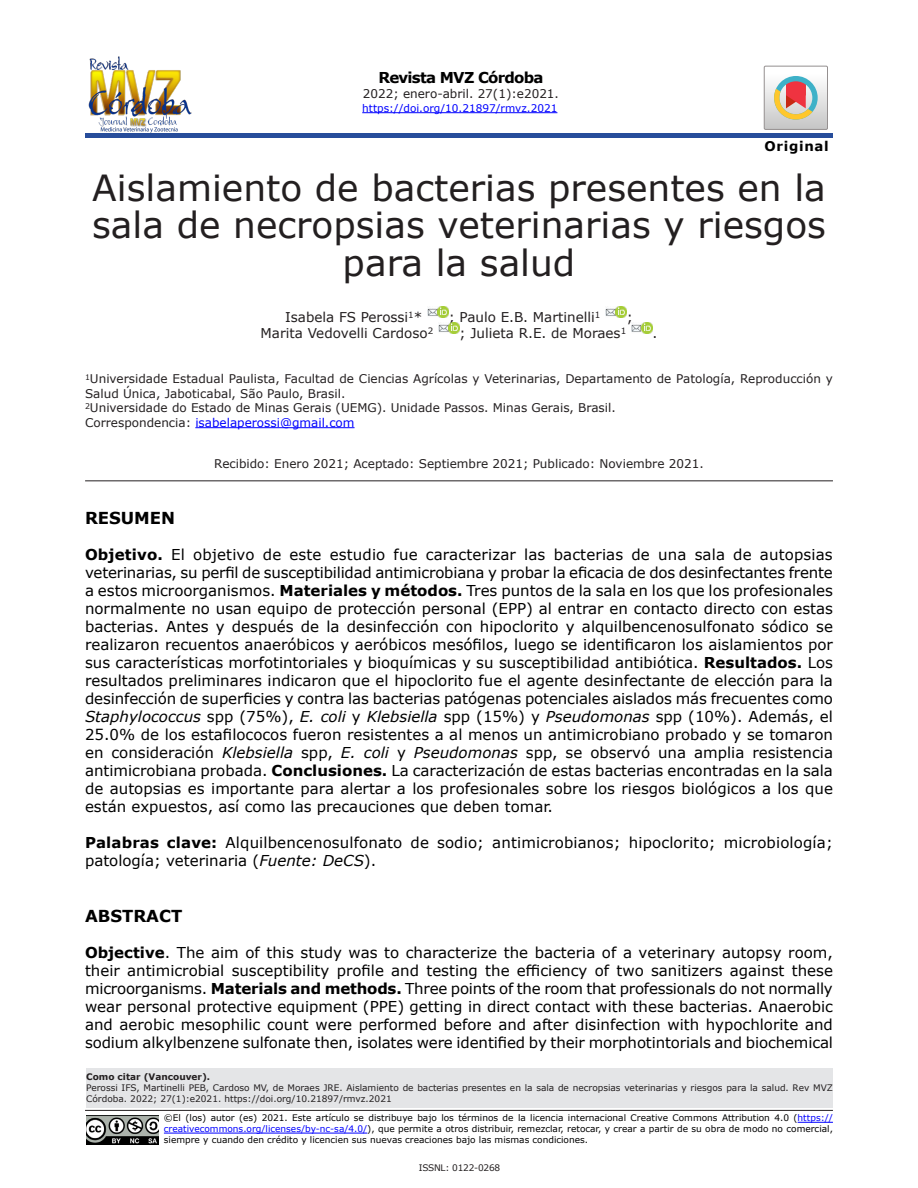
<style>
.page{position:relative;width:918px;height:1188px;background:#fff}
.page>*{position:absolute;margin:0;border:0;box-sizing:border-box;transform-origin:0 0}
.T1{font:36px/37.5px "Verdana";color:#231f20;text-align:center}
.t1{font:700 16.5px "Verdana";color:#000}
.t2{font:15px/18px "Verdana";color:#000;text-align:justify}
.t3{font:700 15px "Verdana";letter-spacing:-.05em;color:#000}
.Autores{font:13.5px "Verdana";color:#231f20}
.t4{font:700 13.35px "Verdana";letter-spacing:.05em;color:#000}
.Filiación{font:12px/14.4px "Verdana";color:#231f20}
.Recibido{font:12px "Verdana";color:#231f20}
.Filiación-2{font:12px "Verdana";color:#00f}
.t5{font:10.5px "Verdana";color:#00f}
.t6{font:9px/10.8px "Verdana";color:#000;text-align:justify}
.t7{font:9px/10.8px "Verdana";color:#231f20}
.t8{font:700 9px "Verdana";color:#231f20}
.t9{font:9px "Verdana";letter-spacing:-.025em;color:#231f20}
.s1{color:#231f20}
.s2{font-weight:700}
.s3{font-style:italic}
.s4{color:#00f}
</style>
<div class="page">
<hr style="left:85px;top:1110px;width:748px;height:1px;background:#231f20">
<div style="left:86px;top:1068px;width:747px;height:39px;background:#e4e5e7"></div>
<hr style="left:85px;top:134px;width:748px;height:4px;background:#274d9b">
<hr style="left:798px;top:1122px;width:35px;height:1px;background:#00f">
<hr style="left:164px;top:1133px;width:203px;height:1px;background:#00f">
<img style="left:86px;top:1116px;width:73px;height:29px">
<hr style="left:362px;top:112px;width:195px;height:1px;background:#00f">
<img style="left:85px;top:56px;width:110px;height:78px">
<svg style="left:764px;top:66px;width:64px;height:63px"></svg>
<hr style="left:195px;top:427px;width:160px;height:1px;background:#00f">
<svg style="left:427px;top:306px;width:33px;height:28px"></svg>
<svg style="left:605px;top:306px;width:48px;height:28px"></svg>
<hr style="left:85px;top:481px;width:748px;height:1px;background:#231f20">
<p class="t3" style="left:378px;top:66px;width:167px">Revista MVZ Córdoba</p>
<p class="Filiación" style="left:363px;top:86px;width:198px">2022; enero-abril. 27(1):e2021.</p>
<p class="t5" style="left:362px;top:101px;width:197px">https://doi.org/10.21897/rmvz.2021</p>
<p class="t4" style="left:765px;top:137px;width:66px">Original</p>
<p class="T1" style="left:92px;top:169px;width:735px">Aislamiento de bacterias presentes en la sala de necropsias veterinarias y riesgos para la salud</p>
<p class="Autores" style="left:285px;top:307px;width:139px">Isabela FS Perossi<sup>1</sup>*</p>
<p class="Autores" style="left:449px;top:307px;width:153px">; Paulo E.B. Martinelli<sup>1</sup></p>
<p class="Autores" style="left:627px;top:307px;width:8px">;</p>
<p class="Autores" style="left:261px;top:324px;width:174px">Marita Vedovelli Cardoso<sup>2</sup></p>
<p class="Autores" style="left:460px;top:324px;width:168px">; Julieta R.E. de Moraes<sup>1</sup></p>
<p class="Autores" style="left:652px;top:324px;width:6px">.</p>
<p class="Filiación" style="left:85px;top:372px;width:749px"><sup>1</sup>Universidade Estadual Paulista, Facultad de Ciencias Agrícolas y Veterinarias, Departamento de Patología, Reproducción y<br>Salud Única, Jaboticabal, São Paulo, Brasil.</p>
<p class="Filiación" style="left:85px;top:401px;width:532px"><sup>2</sup>Universidade do Estado de Minas Gerais (UEMG). Unidade Passos. Minas Gerais, Brasil.</p>
<p class="Filiación-2" style="left:85px;top:414px;width:271px"><span class="s1">Correspondencia:</span> isabelaperossi@gmail.com</p>
<p class="Recibido" style="left:214px;top:455px;width:491px">Recibido: Enero 2021; Aceptado: Septiembre 2021; Publicado: Noviembre 2021.</p>
<p class="t1" style="left:85px;top:507px;width:92px">RESUMEN</p>
<p class="t2" style="left:85px;top:546px;width:749px"><span class="s2">Objetivo.</span> El objetivo de este estudio fue caracterizar las bacterias de una sala de autopsias veterinarias, su perfil de susceptibilidad antimicrobiana y probar la eficacia de dos desinfectantes frente a estos microorganismos. <span class="s2">Materiales y métodos.</span> Tres puntos de la sala en los que los profesionales normalmente no usan equipo de protección personal (EPP) al entrar en contacto directo con estas bacterias. Antes y después de la desinfección con hipoclorito y alquilbencenosulfonato sódico se realizaron recuentos anaeróbicos y aeróbicos mesófilos, luego se identificaron los aislamientos por sus características morfotintoriales y bioquímicas y su susceptibilidad antibiótica. <span class="s2">Resultados.</span> Los resultados preliminares indicaron que el hipoclorito fue el agente desinfectante de elección para la desinfección de superficies y contra las bacterias patógenas potenciales aislados más frecuentes como <span class="s3">Staphylococcus</span> spp (75%), <span class="s3">E. coli</span> y <span class="s3">Klebsiella</span> spp (15%) y <span class="s3">Pseudomonas</span> spp (10%). Además, el 25.0% de los estafilococos fueron resistentes a al menos un antimicrobiano probado y se tomaron en consideración <span class="s3">Klebsiella</span> spp, <span class="s3">E. coli</span> y <span class="s3">Pseudomonas</span> spp, se observó una amplia resistencia antimicrobiana probada. <span class="s2">Conclusiones.</span> La caracterización de estas bacterias encontradas en la sala de autopsias es importante para alertar a los profesionales sobre los riesgos biológicos a los que están expuestos, así como las precauciones que deben tomar.</p>
<p class="t2" style="left:85px;top:834px;width:749px"><span class="s2">Palabras clave:</span> Alquilbencenosulfonato de sodio; antimicrobianos; hipoclorito; microbiología; patología; veterinaria (<span class="s3">Fuente: DeCS</span>).</p>
<p class="t1" style="left:85px;top:904px;width:99px">ABSTRACT</p>
<p class="t2" style="left:85px;top:944px;width:749px"><span class="s2">Objective</span>. The aim of this study was to characterize the bacteria of a veterinary autopsy room, their antimicrobial susceptibility profile and testing the efficiency of two sanitizers against these microorganisms. <span class="s2">Materials and methods.</span> Three points of the room that professionals do not normally wear personal protective equipment (PPE) getting in direct contact with these bacterias. Anaerobic and aerobic mesophilic count were performed before and after disinfection with hypochlorite and sodium alkylbenzene sulfonate then, isolates were identified by their morphotintorials and biochemical</p>
<p class="t8" style="left:86px;top:1071px;width:126px">Como citar (Vancouver).</p>
<p class="t7" style="left:86px;top:1082px;width:748px">Perossi IFS, Martinelli PEB, Cardoso MV, de Moraes JRE. Aislamiento de bacterias presentes en la sala de necropsias veterinarias y riesgos para la salud. Rev MVZ<br>Córdoba. 2022; 27(1):e2021. https://doi.org/10.21897/rmvz.2021</p>
<p class="t6" style="left:164px;top:1113px;width:671px">©El (los) autor (es) 2021. Este artículo se distribuye bajo los términos de la licencia internacional Creative Commons Attribution 4.0 (<span class="s4">https:// creativecommons.org/licenses/by-nc-sa/4.0/</span>), que permite a otros distribuir, remezclar, retocar, y crear a partir de su obra de modo no comercial, siempre y cuando den crédito y licencien sus nuevas creaciones bajo las mismas condiciones.</p>
<p class="t9" style="left:419px;top:1161px;width:83px">ISSNL: 0122-0268</p>
</div>
